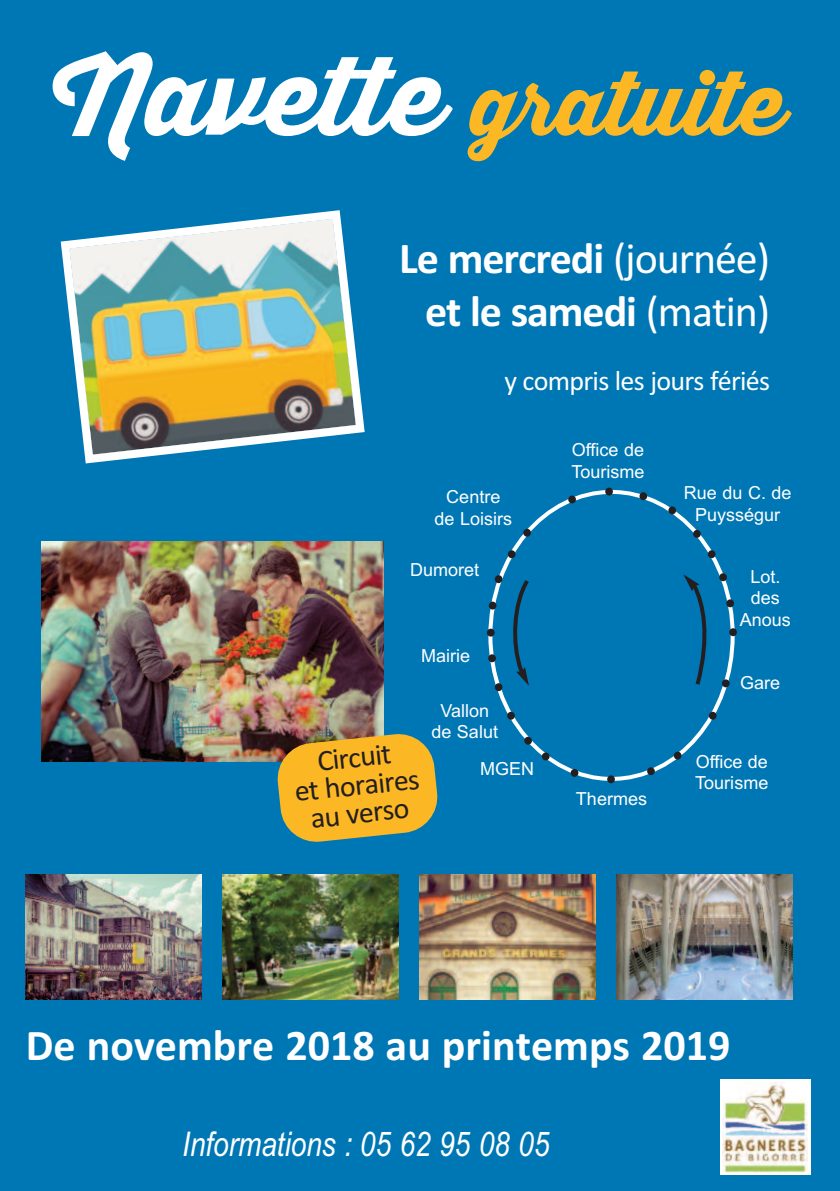
<style>
.page{position:relative;width:840px;height:1191px;background:#fff}
.page>*{position:absolute;margin:0;border:0;box-sizing:border-box;transform-origin:0 0}
.t1{font:108px "Thirsty Script Extrabold Demo";color:#fff}
.t2{font:700 44px/52.8px "Calibri";letter-spacing:-.025em;color:#fff;text-align:center}
.t3{font:700 44px "Calibri";color:#fff}
.t4{font:italic 34px "Arial Narrow";color:#fff}
.t5{font:30px/28px "Calibri";color:#231f20;text-align:center}
.t6{font:28px "Calibri";letter-spacing:-.025em;color:#fff}
.t7{font:18px/21.6px "Arial";color:#fff;text-align:center}
.s1{font-size:84px;color:#fcb725}
.s2{font-size:88px;color:#fcb725}
.s3{font-weight:400}
</style>
<div class="page">
<div style="left:0;top:0;width:839px;height:1191px;background:#0077b5"></div>
<img style="left:419px;top:874px;width:176px;height:125px">
<img style="left:42px;top:541px;width:341px;height:220px">
<img style="left:26px;top:874px;width:176px;height:125px">
<img style="left:222px;top:874px;width:176px;height:125px">
<div style="left:719px;top:1079px;width:91px;height:95px;background:#fff"></div>
<img style="left:722px;top:1082px;width:85px;height:91px">
<img style="left:616px;top:874px;width:175px;height:125px">
<svg style="left:275px;top:732px;width:163px;height:110px;background:#d1a738"></svg>
<svg style="left:488px;top:490px;width:246px;height:291px"></svg>
<div style="left:605px;top:487px;width:7px;height:8px;background:#231f20;border-radius:50%"></div>
<div style="left:708px;top:712px;width:8px;height:7px;background:#231f20;border-radius:50%"></div>
<div style="left:507px;top:712px;width:7px;height:7px;background:#231f20;border-radius:50%"></div>
<svg style="left:486px;top:628px;width:8px;height:8px"></svg>
<div style="left:707px;top:550px;width:8px;height:8px;background:#231f20;border-radius:50%"></div>
<svg style="left:728px;top:628px;width:8px;height:8px"></svg>
<div style="left:607px;top:775px;width:7px;height:8px;background:#231f20;border-radius:50%"></div>
<div style="left:507px;top:550px;width:8px;height:8px;background:#231f20;border-radius:50%"></div>
<svg style="left:511px;top:575px;width:21px;height:111px"></svg>
<div style="left:523px;top:529px;width:7px;height:8px;background:#231f20;border-radius:50%"></div>
<div style="left:568px;top:495px;width:7px;height:8px;background:#231f20;border-radius:50%"></div>
<div style="left:726px;top:599px;width:7px;height:8px;background:#231f20;border-radius:50%"></div>
<svg style="left:692px;top:530px;width:8px;height:8px"></svg>
<div style="left:668px;top:506px;width:7px;height:8px;background:#231f20;border-radius:50%"></div>
<svg style="left:718px;top:573px;width:8px;height:8px"></svg>
<div style="left:721px;top:679px;width:8px;height:8px;background:#231f20;border-radius:50%"></div>
<div style="left:673px;top:751px;width:8px;height:8px;background:#231f20;border-radius:50%"></div>
<svg style="left:646px;top:767px;width:8px;height:8px"></svg>
<div style="left:488px;top:601px;width:8px;height:8px;background:#231f20;border-radius:50%"></div>
<div style="left:494px;top:575px;width:8px;height:8px;background:#231f20;border-radius:50%"></div>
<div style="left:639px;top:492px;width:7px;height:8px;background:#231f20;border-radius:50%"></div>
<div style="left:570px;top:769px;width:8px;height:8px;background:#231f20;border-radius:50%"></div>
<div style="left:541px;top:752px;width:8px;height:8px;background:#231f20;border-radius:50%"></div>
<div style="left:524px;top:736px;width:7px;height:8px;background:#231f20;border-radius:50%"></div>
<div style="left:494px;top:683px;width:8px;height:8px;background:#231f20;border-radius:50%"></div>
<div style="left:488px;top:654px;width:7px;height:8px;background:#231f20;border-radius:50%"></div>
<svg style="left:683px;top:574px;width:27px;height:115px"></svg>
<img style="left:60px;top:210px;width:305px;height:254px">
<h1 class="t1" style="left:53px;top:34px;width:733px">Navette <span class="s1">gra</span><span class="s2">tuite</span></h1>
<h2 class="t2" style="left:399px;top:231px;width:372px">Le mercredi <span class="s3">(journée) </span>et le samedi <span class="s3">(matin)</span></h2>
<h3 class="t6" style="left:504px;top:364px;width:267px">y compris les jours fériés</h3>
<p class="t7" style="left:434px;top:486px;width:79px">Centre de Loisirs</p>
<p class="t7" style="left:410px;top:559px;width:71px">Dumoret</p>
<p class="t7" style="left:421px;top:645px;width:51px">Mairie</p>
<h3 class="t5" style="left:290px;top:749px;width:127px;rotate:-6deg">Circuit<br>et horaires au verso</h3>
<p class="t7" style="left:431px;top:700px;width:68px">Vallon de Salut</p>
<p class="t7" style="left:480px;top:758px;width:55px">MGEN</p>
<p class="t7" style="left:571px;top:439px;width:75px;text-align:left">Office de<br>Tourisme</p>
<p class="t7" style="left:575px;top:788px;width:73px">Thermes</p>
<p class="t7" style="left:683px;top:482px;width:109px">Rue du C. de<br>Puysségur</p>
<p class="t7" style="left:739px;top:565px;width:53px">Lot. des<br>Anous</p>
<p class="t7" style="left:739px;top:672px;width:42px">Gare</p>
<p class="t7" style="left:694px;top:750px;width:75px;text-align:left">Office de<br>Tourisme</p>
<h2 class="t3" style="left:26px;top:1018px;width:705px">De novembre 2018 au printemps 2019</h2>
<h3 class="t4" style="left:182px;top:1124px;width:368px">Informations : 05 62 95 08 05</h3>
</div>
